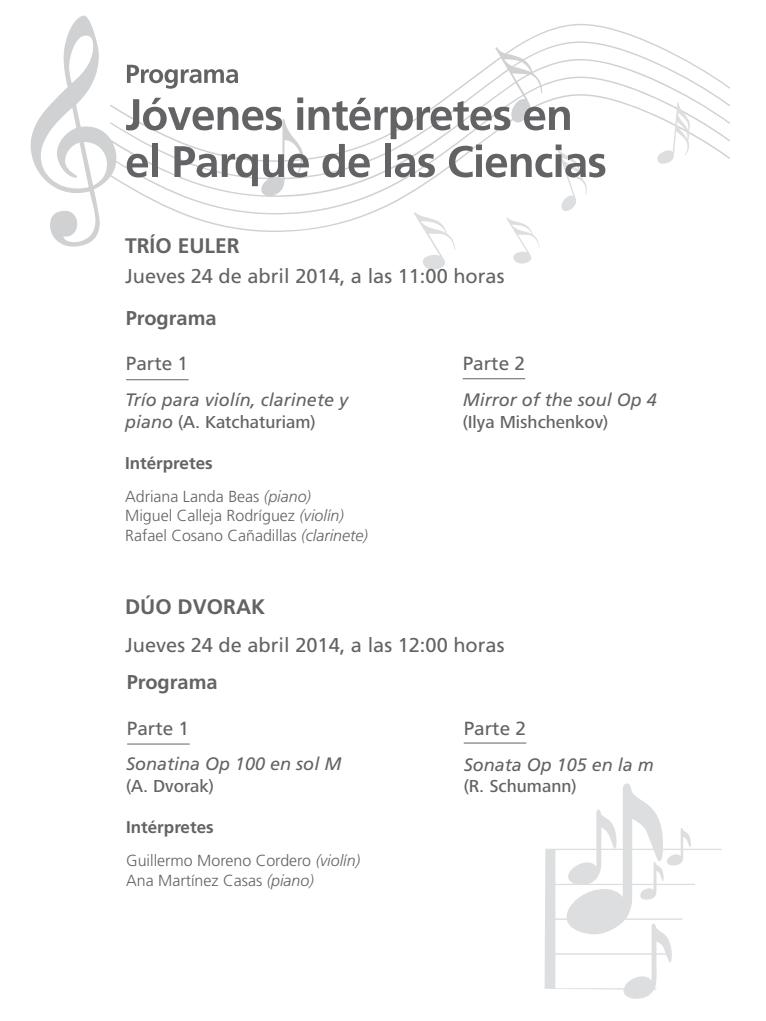
<style>
.page{position:relative;width:766px;height:1021px;background:#fff}
.page>*{position:absolute;margin:0;border:0;box-sizing:border-box;transform-origin:0 0}
.t1{font:700 21px "Frutiger LT Std";color:#636366}
.t2{font:20px "Frutiger LT Std";color:#636366}
.t3{font:700 20px "Frutiger LT Std";color:#636366}
.t4{font:19px "Frutiger LT Std";color:#636366}
.t5{font:italic 18px "Frutiger LT Std";color:#636366}
.t6{font:500 18px "Frutiger Next Pro";color:#636366}
.t7{font:700 17px "Frutiger LT Std";color:#636366}
.t8{font:300 16px/19.2px "Frutiger LT Std";color:#636366}
.s1{font-family:"Frutiger LT Std";font-weight:400;font-style:italic}
.s2{font-style:italic}
</style>
<div class="page">
<svg style="left:31px;top:16px;width:382px;height:231px"></svg>
<svg style="left:413px;top:24px;width:317px;height:246px"></svg>
<svg style="left:126px;top:97px;width:479px;height:89px"></svg>
<svg style="left:127px;top:65px;width:111px;height:24px"></svg>
<svg style="left:544px;top:783px;width:177px;height:215px"></svg>
<hr style="left:126px;top:379px;width:63px;height:1px;background:#636366">
<hr style="left:462px;top:378px;width:63px;height:1px;background:#636366">
<hr style="left:127px;top:743px;width:63px;height:1px;background:#636366">
<hr style="left:463px;top:742px;width:63px;height:1px;background:#636366">
<h1 class="t1" style="left:125px;top:233px;width:116px">Trío Euler</h1>
<p class="t2" style="left:125px;top:265px;width:381px">Jueves 24 de abril 2014, a las 11:00 horas</p>
<p class="t3" style="left:126px;top:306px;width:92px">Programa</p>
<p class="t4" style="left:126px;top:352px;width:64px">Parte 1</p>
<p class="t5" style="left:125px;top:389px;width:224px">Trío para violín, clarinete y</p>
<p class="t6" style="left:125px;top:411px;width:192px"><span class="s1">piano</span> (A. Katchaturiam)</p>
<p class="t7" style="left:125px;top:452px;width:89px">Intérpretes</p>
<p class="t8" style="left:125px;top:487px;width:244px">Adriana Landa Beas <span class="s2">(piano)<br></span>Miguel Calleja Rodríguez <span class="s2">(violín)<br></span>Rafael Cosano Cañadillas <span class="s2">(clarinete)</span></p>
<h1 class="t1" style="left:125px;top:594px;width:142px">Dúo Dvorak</h1>
<p class="t4" style="left:462px;top:352px;width:64px">Parte 2</p>
<p class="t5" style="left:462px;top:389px;width:196px">Mirror of the soul Op 4</p>
<p class="t6" style="left:462px;top:412px;width:147px">(Ilya Mishchenkov)</p>
<p class="t2" style="left:125px;top:633px;width:381px">Jueves 24 de abril 2014, a las 12:00 horas</p>
<p class="t3" style="left:127px;top:670px;width:92px">Programa</p>
<p class="t4" style="left:127px;top:717px;width:64px">Parte 1</p>
<p class="t5" style="left:126px;top:753px;width:217px">Sonatina Op 100 en sol M</p>
<p class="t6" style="left:126px;top:775px;width:89px">(A. Dvorak)</p>
<p class="t7" style="left:126px;top:817px;width:89px">Intérpretes</p>
<p class="t8" style="left:126px;top:851px;width:235px">Guillermo Moreno Cordero <span class="s2">(violín)<br></span>Ana Martínez Casas <span class="s2">(piano)</span></p>
<p class="t4" style="left:463px;top:717px;width:64px">Parte 2</p>
<p class="t5" style="left:463px;top:754px;width:192px">Sonata Op 105 en la m</p>
<p class="t6" style="left:463px;top:776px;width:114px">(R. Schumann)</p>
</div>
